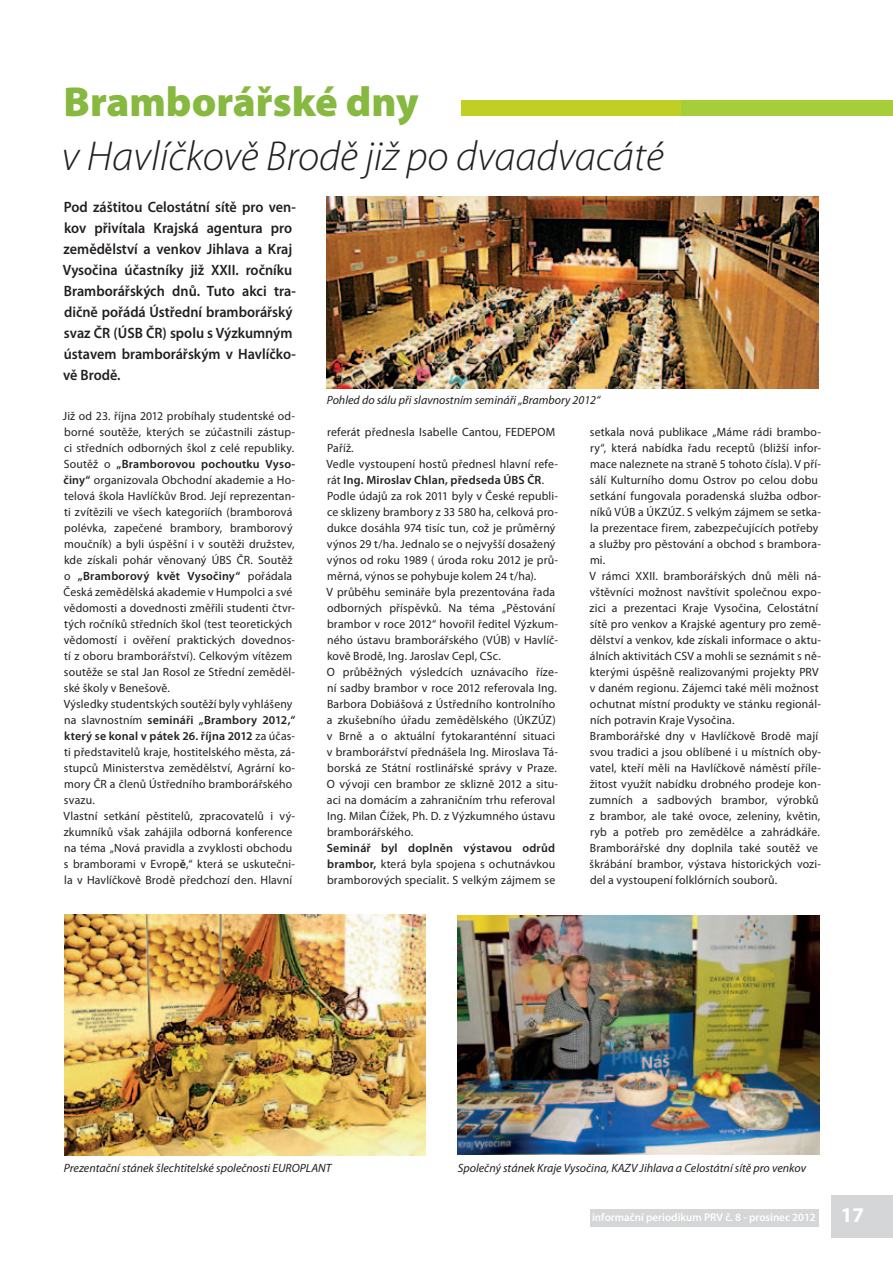
<style>
.page{position:relative;width:893px;height:1263px;background:#fff}
.page>*{position:absolute;margin:0;border:0;box-sizing:border-box;transform-origin:0 0}
.t1{font:italic 300 42px "Myriad Pro";color:#231f20}
.t2{font:900 42px "Myriad Pro";color:#87b83f}
.t3{font:600 15px/21px "Myriad Pro";color:#231f20;scale:.95 1}
.t4{font:12px/16px "Myriad Pro";letter-spacing:.015em;color:#231f20}
.t5{font:italic 12px "Myriad Pro";color:#231f20}
.t6{font:600 11.25px "Myriad Pro";color:#fff}
.s1{font-weight:600}
.s2{font-weight:700;font-size:21px}
</style>
<div class="page">
<div style="left:590px;top:1209px;width:229px;height:17px;background:#d5d6d8"></div>
<div style="left:831px;top:1195px;width:62px;height:43px;background:#d5d6d8"></div>
<div style="left:681px;top:100px;width:212px;height:16px;background:#a6ce39"></div>
<div style="left:461px;top:100px;width:220px;height:16px;background:#c1ce23"></div>
<img style="left:327px;top:196px;width:492px;height:192px">
<img style="left:64px;top:914px;width:362px;height:242px">
<img style="left:458px;top:916px;width:361px;height:239px">
<h1 class="t2" style="left:64px;top:74px;width:357px">Bramborářské dny</h1>
<h1 class="t1" style="left:62px;top:131px;width:603px">v Havlíčkově Brodě již po dvaadvacáté</h1>
<p class="t3" style="left:63px;top:196px;width:247px">Pod záštitou Celostátní sítě pro ven&shy;kov přivítala Krajská agentura pro zemědělství a venkov Jihlava a Kraj<br>Vysočina účastníky již XXII. ročníku<br>Bramborářských dnů. Tuto akci tra&shy;dičně pořádá Ústřední bramborářský svaz ČR (ÚSB ČR) spolu s Výzkumným ústavem bramborářským v Havlíčko&shy;vě Brodě.</p>
<p class="t4" style="left:63px;top:408px;width:234px">Již od 23. října 2012 probíhaly studentské od&shy;borné soutěže, kterých se zúčastnili zástup&shy;ci středních odborných škol z celé republiky.<br>Soutěž o <span class="s1">„Bramborovou pochoutku Vyso&shy;činy“</span> organizovala Obchodní akademie a Ho&shy;telová škola Havlíčkův Brod. Její reprezentan&shy;ti zvítězili ve všech kategoriích (bramborová polévka, zapečené brambory, bramborový moučník) a byli úspěšní i v soutěži družstev, kde získali pohár věnovaný ÚBS ČR. Soutěž o <span class="s1">„Bramborový květ Vysočiny“</span> pořádala Česká zemědělská akademie v Humpolci a své vědomosti a dovednosti změřili studenti čtvr&shy;tých ročníků středních škol (test teoretických vědomostí i ověření praktických dovednos&shy;tí z oboru bramborářství). Celkovým vítězem soutěže se stal Jan Rosol ze Střední zeměděl&shy;ské školy v Benešově.<br>Výsledky studentských soutěží byly vyhlášeny na slavnostním <span class="s1">semináři „Brambory 2012,“ který se konal v pátek 26. října 2012</span> za účas&shy;ti představitelů kraje, hostitelského města, zá&shy;stupců Ministerstva zemědělství, Agrární ko&shy;mory ČR a členů Ústředního bramborářského svazu.<br>Vlastní setkání pěstitelů, zpracovatelů i vý&shy;zkumníků však zahájila odborná konference na téma „Nová pravidla a zvyklosti obchodu s bramborami v Evrop<span class="s1">ě</span>,“ která se uskutečni&shy;la v Havlíčkově Brodě předchozí den. Hlavní</p>
<p class="t5" style="left:327px;top:393px;width:275px">Pohled do sálu při slavnostním semináři „Brambory 2012“</p>
<p class="t4" style="left:327px;top:424px;width:233px">referát přednesla Isabelle Cantou, FEDEPOM Paříž.<br>Vedle vystoupení hostů přednesl hlavní refe&shy;rát <span class="s1">Ing. Miroslav Chlan, předseda ÚBS ČR</span>.<br>Podle údajů za rok 2011 byly v České republi&shy;ce sklizeny brambory z 33 580 ha, celková pro&shy;dukce dosáhla 974 tisíc tun, což je průměrný výnos 29 t/ha. Jednalo se o nejvyšší dosažený výnos od roku 1989 ( úroda roku 2012 je prů&shy;měrná, výnos se pohybuje kolem 24 t/ha).<br>V průběhu semináře byla prezentována řada odborných příspěvků. Na téma „Pěstování brambor v roce 2012“ hovořil ředitel Výzkum&shy;ného ústavu bramborářského (VÚB) v Havlíč&shy;kově Brodě, Ing. Jaroslav Cepl, CSc.<br>O průběžných výsledcích uznávacího říze&shy;ní sadby brambor v roce 2012 referovala Ing.<br>Barbora Dobiášová z Ústředního kontrolního a zkušebního úřadu zemědělského (ÚKZÚZ) v Brně a o aktuální fytokaranténní situaci v bramborářství přednášela Ing. Miroslava Tá&shy;borská ze Státní rostlinářské správy v Praze.<br>O vývoji cen brambor ze sklizně 2012 a situ&shy;aci na domácím a zahraničním trhu referoval Ing. Milan Čížek, Ph. D. z Výzkumného ústavu bramborářského.</p>
<p class="t4" style="left:327px;top:840px;width:230px;text-align:justify"><span class="s1">Seminář byl doplněn výstavou odrůd brambor,</span> která byla spojena s ochutnávkou bramborových specialit. S velkým zájmem se</p>
<p class="t4" style="left:589px;top:424px;width:233px">setkala nová publikace „Máme rádi brambo&shy;ry“, která nabídka řadu receptů (bližší infor&shy;mace naleznete na straně 5 tohoto čísla). V pří&shy;sálí Kulturního domu Ostrov po celou dobu setkání fungovala poradenská služba odbor&shy;níků VÚB a ÚKZÚZ. S velkým zájmem se setka&shy;la prezentace firem, zabezpečujících potřeby a služby pro pěstování a obchod s brambora&shy;mi.<br>V rámci XXII. bramborářských dnů měli ná&shy;vštěvníci možnost navštívit společnou expo&shy;zici a prezentaci Kraje Vysočina, Celostátní sítě pro venkov a Krajské agentury pro země&shy;dělství a venkov, kde získali informace o aktu&shy;álních aktivitách CSV a mohli se seznámit s ně&shy;kterými úspěšně realizovanými projekty PRV v daném regionu. Zájemci také měli možnost ochutnat místní produkty ve stánku regionál&shy;ních potravin Kraje Vysočina.<br>Bramborářské dny v Havlíčkově Brodě mají svou tradici a jsou oblíbené i u místních oby&shy;vatel, kteří měli na Havlíčkově náměstí příle&shy;žitost využít nabídku drobného prodeje kon&shy;zumních a sadbových brambor, výrobků z brambor, ale také ovoce, zeleniny, květin, ryb a potřeb pro zemědělce a zahrádkáře.<br>Bramborářské dny doplnila také soutěž ve škrábání brambor, výstava historických vozi&shy;del a vystoupení folklórních souborů.</p>
<p class="t5" style="left:64px;top:1160px;width:269px">Prezentační stánek šlechtitelské společnosti EUROPLANT</p>
<p class="t5" style="left:458px;top:1160px;width:350px">Společný stánek Kraje Vysočina, KAZV Jihlava a Celostátní sítě pro venkov</p>
<p class="t6" style="left:592px;top:1210px;width:274px">informační periodikum PRV č. 8 - prosinec 2012 <span class="s2">17</span></p>
</div>
